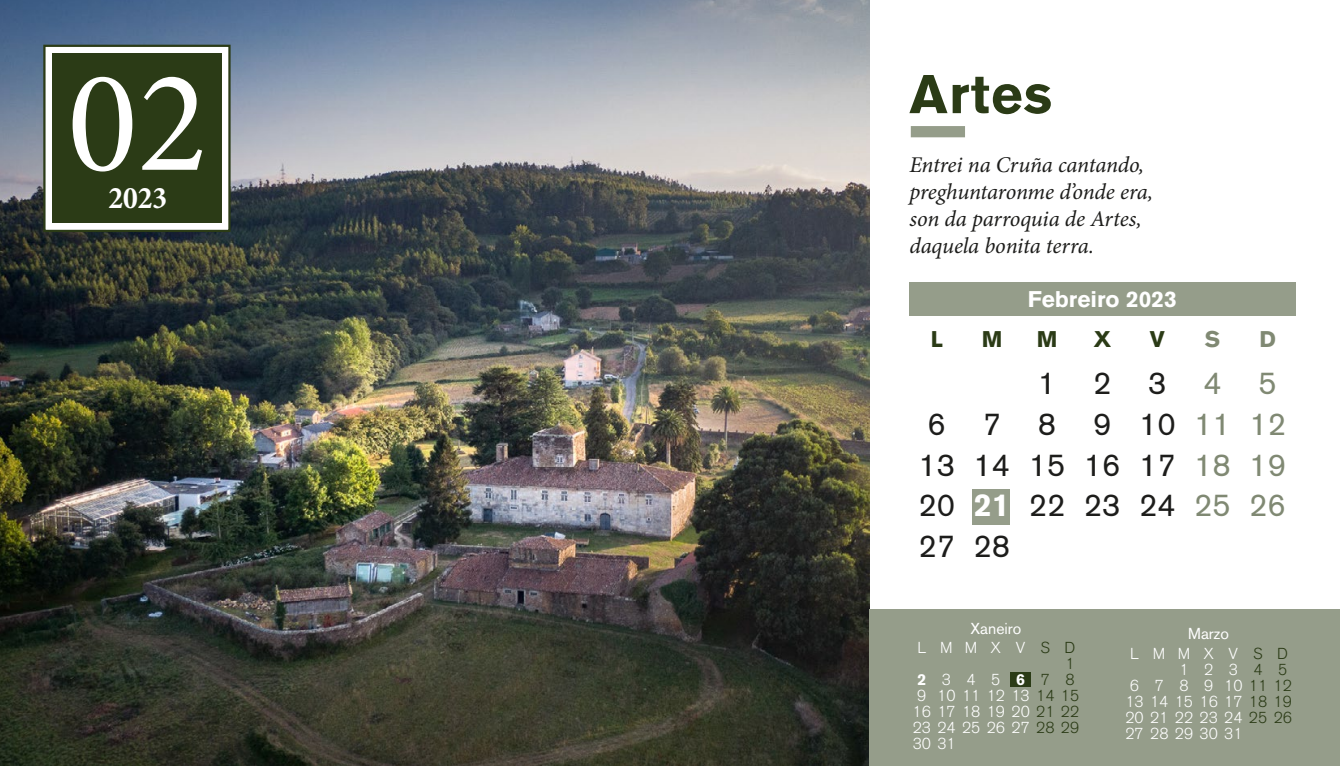
<style>
.page{position:relative;width:1340px;height:766px;background:#fff}
.page>*{position:absolute;margin:0;border:0;box-sizing:border-box;transform-origin:0 0}
.t1{font:146.25px "Minion Pro";color:#fff}
.t2{font:700 54px "Akzidenz Grotesk BQ";letter-spacing:.025em;color:#2b3b16}
.t3{font:31.5px/40.9px "Akzidenz Grotesk BQ";color:#1d1d1b}
.t4{font:700 condensed 31.5px "Minion Pro";color:#fff}
.t5{font:italic 22.5px/27px "Minion Pro";letter-spacing:-.01em;color:#1d1d1b}
.t6{font:700 22.5px "Akzidenz Grotesk BQ";color:#fff}
.t7{font:700 22.5px "Akzidenz Grotesk BQ";color:#2b3b16}
.t8{font:700 22.5px "Akzidenz Grotesk BQ";color:#808973}
.t9{font:300 15.75px/16px "Akzidenz Grotesk BQ";color:#fff}
.t10{font:15.75px/19.8px "Akzidenz Grotesk BQ";color:#fff;text-align:center}
.t11{font:300 15.75px "Akzidenz Grotesk BQ";color:#2b3b16}
.s1{color:#808973}
.s2{font-weight:700;color:#fff}
.s3{font-weight:300}
.s4{font-weight:300;color:#2b3b16}
.s5{font-weight:700}
.s6{color:#2b3b16}
</style>
<div class="page">
<div style="left:909px;top:282px;width:386px;height:33px;background:#959d8a"></div>
<div style="left:972px;top:489px;width:38px;height:35px;background:#959d8a"></div>
<img style="left:0;top:0;width:869px;height:765px">
<div style="left:43px;top:45px;width:187px;height:187px;background:#fff;border:2px solid #2b3b16"></div>
<div style="left:52px;top:53px;width:170px;height:170px;background:#2b3b16"></div>
<div style="left:910px;top:126px;width:55px;height:11px;background:#959d8a"></div>
<div style="left:869px;top:609px;width:470px;height:156px;background:#959d8a"></div>
<div style="left:1010px;top:672px;width:20px;height:14px;background:#2b3b16"></div>
<h1 class="t1" style="left:67px;top:25px;width:142px">02</h1>
<h3 class="t4" style="left:108px;top:176px;width:60px">2023</h3>
<h2 class="t2" style="left:909px;top:63px;width:144px">Artes</h2>
<h3 class="t5" style="left:909px;top:151px;width:245px">Entrei na Cruña cantando, preghuntaronme d’onde era, son da parroquia de Artes, daquela bonita terra.</h3>
<h3 class="t6" style="left:1027px;top:286px;width:151px">Febreiro 2023</h3>
<h3 class="t7" style="left:930px;top:325px;width:14px">L</h3>
<h3 class="t7" style="left:981px;top:325px;width:22px">M</h3>
<h3 class="t7" style="left:1036px;top:325px;width:22px">M</h3>
<h3 class="t7" style="left:1093px;top:325px;width:19px">X</h3>
<h3 class="t7" style="left:1149px;top:325px;width:17px">V</h3>
<h3 class="t8" style="left:1204px;top:325px;width:17px">S</h3>
<h3 class="t8" style="left:1259px;top:325px;width:18px">D</h3>
<h3 class="t3" style="left:918px;top:362px;width:369px;text-indent:120px">123<span class="s1">45<br></span>6 7 8 9 10<span class="s1">1112<br></span>13 14 15 16 17 <span class="s1">18 19<br></span>20 <span class="s2">21</span> 22 23 24 <span class="s1">25 26<br></span>27 28</h3>
<p class="t10" style="left:917px;top:617px;width:160px">Xaneiro<br><span class="s3">LMMXV</span><span class="s4">SD</span></p>
<p class="t11" style="left:1065px;top:655px;width:11px">1</p>
<p class="t9" style="left:917px;top:672px;width:159px"><span class="s5">2</span>345<span class="s5">6</span><span class="s6">78</span></p>
<p class="t9" style="left:917px;top:688px;width:163px">9 10 11 12 13 <span class="s6">14 15</span></p>
<p class="t9" style="left:912px;top:704px;width:168px">16 17 18 19 20 <span class="s6">21 22</span></p>
<p class="t9" style="left:912px;top:720px;width:168px">23 24 25 26 27 <span class="s6">28 29</span></p>
<p class="t9" style="left:912px;top:736px;width:45px">30 31</p>
<p class="t10" style="left:1130px;top:623px;width:160px">Marzo<br><span class="s3">LMMXV</span><span class="s4">SD</span></p>
<p class="t9" style="left:1125px;top:661px;width:168px;text-indent:54px">123<span class="s6">45<br></span>6 7 8 9 10<span class="s6">1112<br></span>13 14 15 16 17 <span class="s6">18 19<br></span>20 21 22 23 24 <span class="s6">25 26<br></span>27 28 29 30 31</p>
</div>
